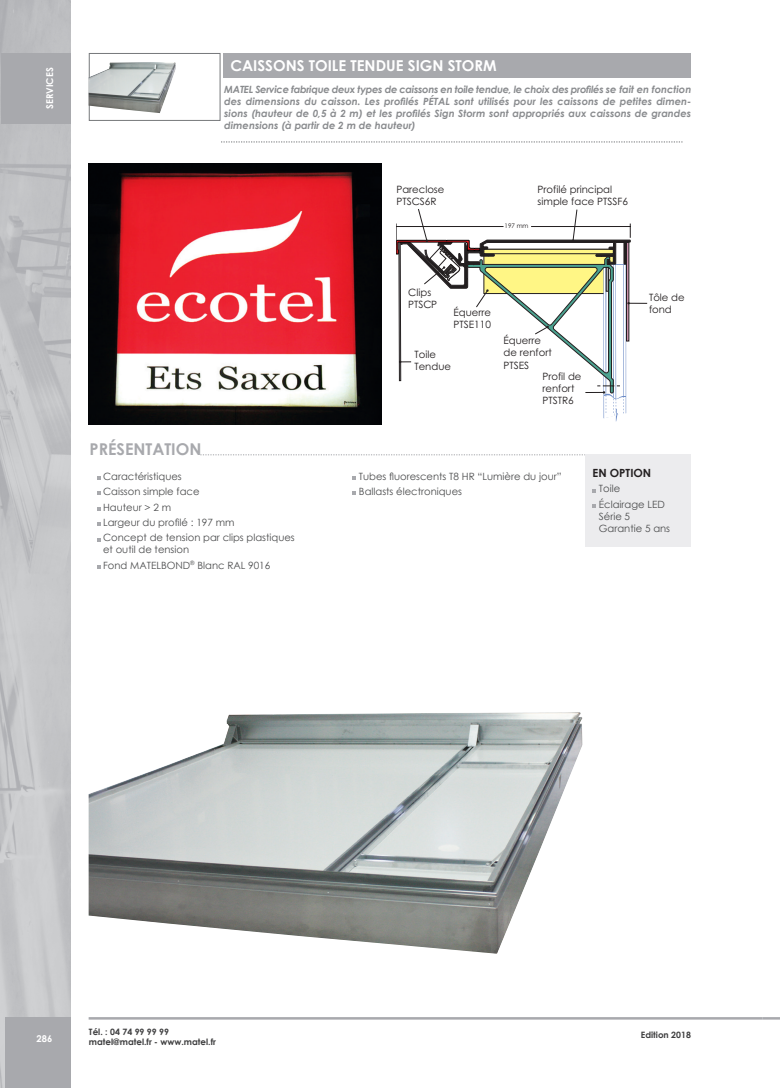
<style>
.page{position:relative;width:780px;height:1088px;background:#fff}
.page>*{position:absolute;margin:0;border:0;box-sizing:border-box;transform-origin:0 0}
.t1{font:700 16.25px "Century Gothic";color:#a8a9ad}
.t2{font:700 15px "Century Gothic";color:#fff}
.t3{font:700 11.25px "Century Gothic";color:#231f20}
.t4{font:10.12px/12.2px "Century Gothic";color:#231f20}
.t5{font:italic 700 10px/11.9px "Century Gothic";color:#898b8e;text-align:justify}
.t6{font:10px/15.4px "Century Gothic";color:#4b4c4d}
.t7{font:700 9.38px "Century Gothic";color:#fff}
.t8{font:700 8.75px/10.5px "Century Gothic";color:#3e3e3f}
.t9{font:6.25px "Century Gothic";color:#231f20}
</style>
<div class="page">
<img style="left:0;top:0;width:71px;height:1088px">
<div style="left:5px;top:1017px;width:66px;height:71px;background:#a8a9ad"></div>
<div style="left:2px;top:53px;width:69px;height:70px;background:#a8a9ad"></div>
<hr style="left:89px;top:1017px;width:673px;height:2px;background:#a8a9ad">
<svg style="left:762px;top:1017px;width:18px;height:2px"></svg>
<svg style="left:200px;top:454px;width:385px;height:1px"></svg>
<div style="left:223px;top:53px;width:468px;height:25px;background:#a8a9ad"></div>
<svg style="left:97px;top:476px;width:3px;height:4px"></svg>
<svg style="left:97px;top:491px;width:3px;height:4px"></svg>
<svg style="left:97px;top:522px;width:3px;height:4px"></svg>
<svg style="left:97px;top:565px;width:3px;height:4px"></svg>
<svg style="left:352px;top:476px;width:4px;height:4px"></svg>
<svg style="left:352px;top:491px;width:4px;height:4px"></svg>
<div style="left:89px;top:53px;width:131px;height:68px;border:1px solid #76787b"></div>
<div style="left:585px;top:454px;width:106px;height:92px;background:#ececee"></div>
<svg style="left:592px;top:489px;width:4px;height:3px"></svg>
<svg style="left:592px;top:504px;width:4px;height:4px"></svg>
<img style="left:89px;top:62px;width:87px;height:51px">
<img style="left:89px;top:712px;width:493px;height:242px">
<svg style="left:396px;top:209px;width:251px;height:212px"></svg>
<img style="left:89px;top:164px;width:292px;height:260px">
<svg style="left:221px;top:142px;width:461px;height:1px"></svg>
<p class="t7" style="left:43px;top:109px;width:43px;rotate:-90deg">SERVICES</p>
<h2 class="t2" style="left:230px;top:54px;width:268px">CAISSONS TOILE TENDUE SIGN STORM</h2>
<p class="t5" style="left:224px;top:83px;width:468px">MATEL Service fabrique deux types de caissons en toile tendue, le choix des profilés se fait en fonction des dimensions du caisson. Les profilés PÉTAL sont utilisés pour les caissons de petites dimen&shy;sions (hauteur de 0,5 à 2 m) et les profilés Sign Storm sont appropriés aux caissons de grandes dimensions (à partir de 2 m de hauteur)</p>
<p class="t4" style="left:396px;top:183px;width:50px">Pareclose<br>PTSCS6R</p>
<p class="t4" style="left:537px;top:183px;width:92px">Profilé principal simple face PTSSF6</p>
<h1 class="t1" style="left:90px;top:437px;width:113px">PRÉSENTATION</h1>
<p class="t6" style="left:103px;top:468px;width:193px">Caractéristiques<br>Caisson simple face<br>Hauteur &gt; 2 m<br>Largeur du profilé : 197 mm<br>Concept de tension par clips plastiques</p>
<p class="t6" style="left:103px;top:542px;width:169px">et outil de tension<br>Fond MATELBOND<sup>®</sup> Blanc RAL 9016</p>
<p class="t9" style="left:504px;top:222px;width:26px">197 mm</p>
<p class="t4" style="left:408px;top:286px;width:30px">Clips<br>PTSCP</p>
<p class="t4" style="left:453px;top:306px;width:39px">Équerre<br>PTSE110</p>
<p class="t4" style="left:414px;top:349px;width:38px">Toile<br>Tendue</p>
<p class="t4" style="left:503px;top:334px;width:50px">Équerre de renfort<br>PTSES</p>
<p class="t4" style="left:542px;top:370px;width:41px">Profil de renfort<br>PTSTR6</p>
<p class="t4" style="left:649px;top:291px;width:37px">Tôle de fond</p>
<p class="t6" style="left:359px;top:468px;width:204px">Tubes fluorescents T8 HR “Lumière du jour”<br>Ballasts électroniques</p>
<p class="t3" style="left:592px;top:464px;width:60px">EN OPTION</p>
<p class="t6" style="left:598px;top:481px;width:67px">Toile<br>Éclairage LED</p>
<p class="t6" style="left:598px;top:510px;width:73px;line-height:11.9px">Série 5<br>Garantie 5 ans</p>
<p class="t7" style="left:37px;top:1031px;width:17px">286</p>
<p class="t8" style="left:89px;top:1026px;width:128px">Tél. : 04 74 99 99 99 matel@matel.fr - www.matel.fr</p>
<p class="t8" style="left:640px;top:1029px;width:52px">Edition 2018</p>
</div>
